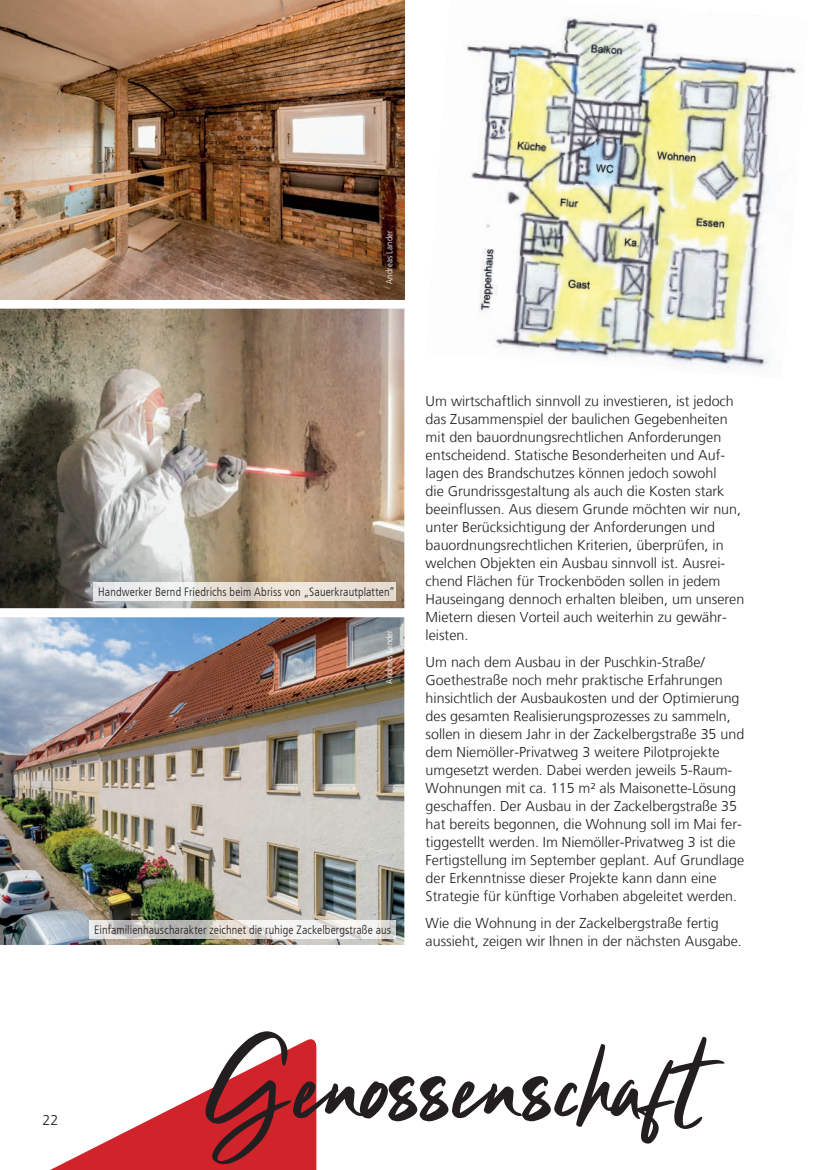
<style>
.page{position:relative;width:830px;height:1170px;background:#fff}
.page>*{position:absolute;margin:0;border:0;box-sizing:border-box;transform-origin:0 0}
.t1{font:97.5px "Clattering";color:#231f20}
.t2{font:300 14.25px/18px "Frutiger LT";color:#231f20}
.t3{font:300 condensed 12px "Frutiger LT";letter-spacing:.01em;color:#231f20}
.t4{font:300 condensed 9px "Frutiger LT";letter-spacing:.02em;color:#fff}
</style>
<div class="page">
<img style="left:466px;top:17px;width:334px;height:351px">
<img style="left:0;top:0;width:404px;height:299px">
<img style="left:0;top:308px;width:404px;height:300px">
<img style="left:0;top:617px;width:404px;height:327px">
<svg style="left:52px;top:1039px;width:264px;height:130px"></svg>
<img style="left:89px;top:920px;width:306px;height:18px">
<img style="left:93px;top:583px;width:302px;height:17px">
<p class="t4" style="left:384px;top:284px;width:55px;rotate:-90deg">Andreas Lander</p>
<p class="t2" style="left:43px;top:1111px;width:17px">22</p>
<p class="t3" style="left:98px;top:585px;width:298px">Handwerker Bernd Friedrichs beim Abriss von „Sauerkrautplatten“</p>
<p class="t4" style="left:384px;top:683px;width:55px;rotate:-90deg">Andreas Lander</p>
<p class="t3" style="left:94px;top:922px;width:298px">Einfamilienhauscharakter zeichnet die ruhige Zackelbergstraße aus</p>
<p class="t2" style="left:425px;top:392px;width:320px">Um wirtschaftlich sinnvoll zu investieren, ist jedoch das Zusammenspiel der baulichen Gegebenheiten mit den bauordnungsrechtlichen Anforderungen entscheidend. Statische Besonderheiten und Auf&shy;lagen des Brandschutzes können jedoch sowohl<br>die Grundrissgestaltung als auch die Kosten stark beeinflussen. Aus diesem Grunde möchten wir nun, unter Berücksichtigung der Anforderungen und bauordnungsrechtlichen Kriterien, überprüfen, in welchen Objekten ein Ausbau sinnvoll ist. Ausrei&shy;chend Flächen für Trockenböden sollen in jedem Hauseingang dennoch erhalten bleiben, um unseren Mietern diesen Vorteil auch weiterhin zu gewähr&shy;leisten.</p>
<p class="t2" style="left:425px;top:653px;width:320px">Um nach dem Ausbau in der Puschkin-Straße/ Goethestraße noch mehr praktische Erfahrungen hinsichtlich der Ausbaukosten und der Optimierung des gesamten Realisierungsprozesses zu sammeln, sollen in diesem Jahr in der Zackelbergstraße 35 und dem Niemöller-Privatweg 3 weitere Pilotprojekte umgesetzt werden. Dabei werden jeweils 5-Raum-Wohnungen mit ca. 115 m² als Maisonette-Lösung geschaffen. Der Ausbau in der Zackelbergstraße 35 hat bereits begonnen, die Wohnung soll im Mai fer&shy;tiggestellt werden. Im Niemöller-Privatweg 3 ist die Fertigstellung im September geplant. Auf Grundlage der Erkenntnisse dieser Projekte kann dann eine Strategie für künftige Vorhaben abgeleitet werden.</p>
<p class="t2" style="left:425px;top:913px;width:317px">Wie die Wohnung in der Zackelbergstraße fertig aussieht, zeigen wir Ihnen in der nächsten Ausgabe.</p>
<h1 class="t1" style="left:204px;top:1025px;width:498px">Genossenschaft</h1>
</div>
